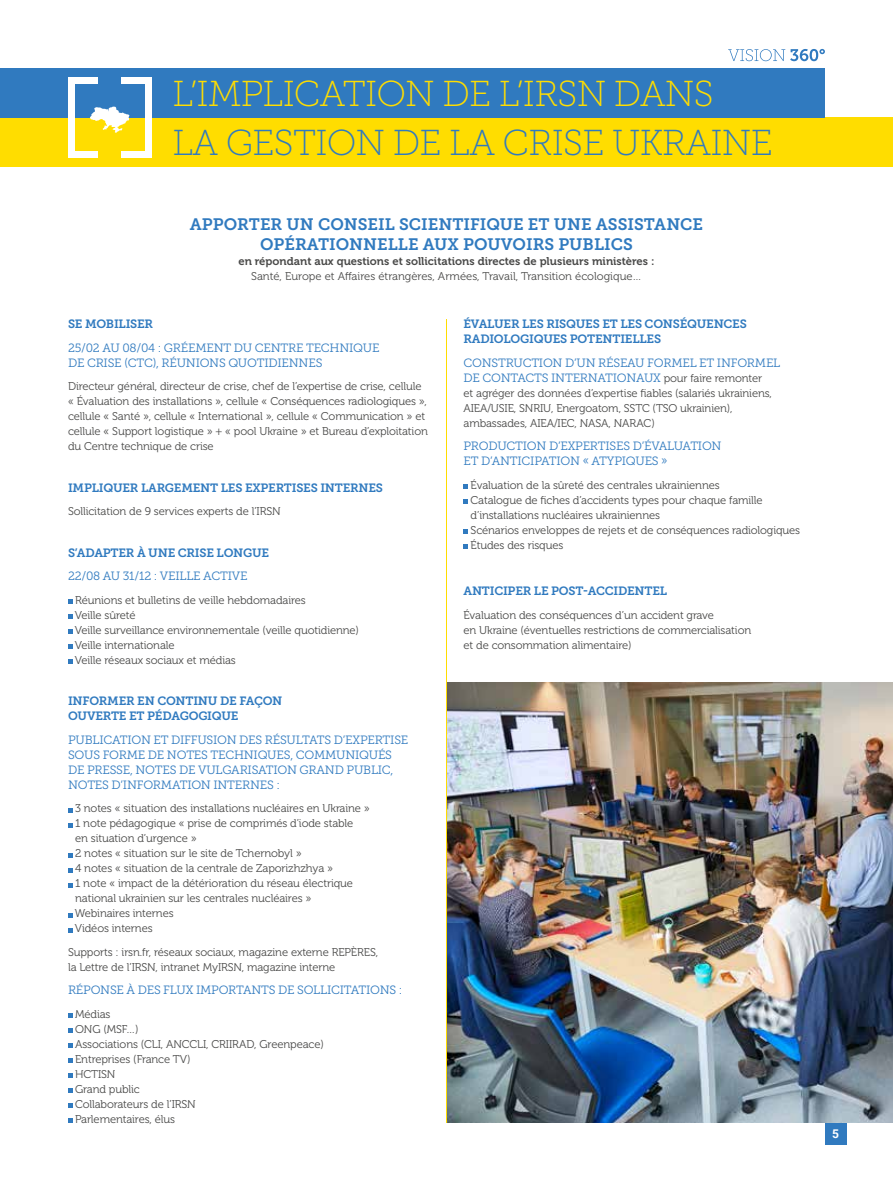
<style>
.page{position:relative;width:893px;height:1191px;background:#fff}
.page>*{position:absolute;margin:0;border:0;box-sizing:border-box;transform-origin:0 0}
.t1{font:36px "Museo Slab 100";letter-spacing:-.02em;color:#fd0}
.t2{font:36px "Museo Slab 100";letter-spacing:-.02em;color:#307abf}
.t3{font:16.5px/19.5px "Museo Slab 700";color:#307abf;text-align:center}
.t4{font:12px/15px "Museo Slab 300";letter-spacing:-.02em;color:#307abf}
.t5{font:12px/15px "Museo Slab 700";letter-spacing:-.02em;color:#307abf}
.t6{font:700 12px "Roboto";color:#fff}
.t7{font:11.25px/15px "Museo 300";letter-spacing:-.01em;color:#4a4a49}
.t8{font:11.25px "Museo 700";color:#4a4a49}
.s1{font-family:"Museo 300";font-size:11.25px;color:#4a4a49}
</style>
<div class="page">
<img style="left:447px;top:682px;width:446px;height:441px">
<svg style="left:728px;top:49px;width:97px;height:12px"></svg>
<svg style="left:68px;top:808px;width:4px;height:4px"></svg>
<svg style="left:68px;top:823px;width:4px;height:4px"></svg>
<svg style="left:68px;top:853px;width:4px;height:4px"></svg>
<svg style="left:68px;top:868px;width:4px;height:4px"></svg>
<svg style="left:68px;top:883px;width:4px;height:4px"></svg>
<svg style="left:68px;top:913px;width:4px;height:4px"></svg>
<svg style="left:68px;top:928px;width:4px;height:4px"></svg>
<svg style="left:68px;top:1013px;width:4px;height:5px"></svg>
<svg style="left:68px;top:1028px;width:4px;height:5px"></svg>
<svg style="left:68px;top:1043px;width:4px;height:5px"></svg>
<svg style="left:68px;top:1058px;width:4px;height:5px"></svg>
<svg style="left:68px;top:1073px;width:4px;height:5px"></svg>
<svg style="left:68px;top:1088px;width:4px;height:5px"></svg>
<svg style="left:68px;top:1103px;width:4px;height:5px"></svg>
<svg style="left:68px;top:1118px;width:4px;height:5px"></svg>
<div style="left:0;top:117px;width:893px;height:50px;background:#fd0"></div>
<div style="left:0;top:68px;width:825px;height:49px;background:#307abf"></div>
<svg style="left:68px;top:599px;width:4px;height:4px"></svg>
<svg style="left:68px;top:614px;width:4px;height:4px"></svg>
<svg style="left:68px;top:629px;width:4px;height:4px"></svg>
<svg style="left:68px;top:644px;width:4px;height:4px"></svg>
<svg style="left:68px;top:659px;width:4px;height:4px"></svg>
<svg style="left:463px;top:484px;width:5px;height:4px"></svg>
<svg style="left:463px;top:499px;width:5px;height:4px"></svg>
<svg style="left:463px;top:529px;width:5px;height:4px"></svg>
<svg style="left:463px;top:544px;width:5px;height:4px"></svg>
<hr style="left:446px;top:319px;width:1px;height:804px;background:#fd0">
<svg style="left:90px;top:107px;width:40px;height:26px"></svg>
<div style="left:68px;top:77px;width:30px;height:7px;background:#fff"></div>
<div style="left:68px;top:77px;width:6px;height:81px;background:#fff"></div>
<div style="left:68px;top:151px;width:30px;height:7px;background:#fff"></div>
<div style="left:121px;top:151px;width:30px;height:7px;background:#fff"></div>
<div style="left:145px;top:77px;width:6px;height:81px;background:#fff"></div>
<div style="left:121px;top:77px;width:30px;height:7px;background:#fff"></div>
<div style="left:825px;top:1123px;width:21px;height:21px;background:#307abf"></div>
<h1 class="t1" style="left:172px;top:75px;width:543px">L’IMPLICATION DE L’IRSN DANS</h1>
<h1 class="t2" style="left:172px;top:123px;width:602px">LA GESTION DE LA CRISE UKRAINE</h1>
<h2 class="t3" style="left:190px;top:215px;width:515px">APPORTER UN CONSEIL SCIENTIFIQUE ET UNE ASSISTANCE<br>OPÉRATIONNELLE AUX POUVOIRS PUBLICS</h2>
<p class="t8" style="left:238px;top:255px;width:418px">en répondant aux questions et sollicitations directes de plusieurs ministères :</p>
<p class="t7" style="left:251px;top:269px;width:392px">Santé, Europe et Affaires étrangères, Armées, Travail, Transition écologique…</p>
<p class="t5" style="left:68px;top:316px;width:87px">SE MOBILISER</p>
<p class="t4" style="left:68px;top:340px;width:313px">25/02 AU 08/04 : GRÉEMENT DU CENTRE TECHNIQUE<br>DE CRISE (CTC), RÉUNIONS QUOTIDIENNES</p>
<p class="t7" style="left:68px;top:379px;width:361px">Directeur général, directeur de crise, chef de l’expertise de crise, cellule « Évaluation des installations », cellule « Conséquences radiologiques », cellule « Santé », cellule « International », cellule « Communication » et cellule « Support logistique » + « pool Ukraine » et Bureau d’exploitation du Centre technique de crise</p>
<p class="t5" style="left:68px;top:480px;width:316px">IMPLIQUER LARGEMENT LES EXPERTISES INTERNES</p>
<p class="t7" style="left:68px;top:504px;width:214px">Sollicitation de 9 services experts de l’IRSN</p>
<p class="t5" style="left:68px;top:545px;width:203px">S’ADAPTER À UNE CRISE LONGUE</p>
<p class="t4" style="left:68px;top:568px;width:181px">22/08 AU 31/12 : VEILLE ACTIVE</p>
<p class="t7" style="left:75px;top:592px;width:286px">Réunions et bulletins de veille hebdomadaires<br>Veille sûreté<br>Veille surveillance environnementale (veille quotidienne)<br>Veille internationale<br>Veille réseaux sociaux et médias</p>
<p class="t5" style="left:68px;top:693px;width:216px">INFORMER EN CONTINU DE FAÇON<br>OUVERTE ET PÉDAGOGIQUE</p>
<p class="t4" style="left:68px;top:732px;width:342px">PUBLICATION ET DIFFUSION DES RÉSULTATS D’EXPERTISE SOUS FORME DE NOTES TECHNIQUES, COMMUNIQUÉS DE PRESSE, NOTES DE VULGARISATION GRAND PUBLIC, NOTES D’INFORMATION INTERNES :</p>
<p class="t7" style="left:75px;top:801px;width:296px">3 notes « situation des installations nucléaires en Ukraine » 1 note pédagogique « prise de comprimés d’iode stable<br>en situation d’urgence »<br>2 notes « situation sur le site de Tchernobyl »<br>4 notes « situation de la centrale de Zaporizhzhya »<br>1 note « impact de la détérioration du réseau électrique national ukrainien sur les centrales nucléaires »<br>Webinaires internes<br>Vidéos internes</p>
<p class="t7" style="left:68px;top:944px;width:312px">Supports : irsn.fr, réseaux sociaux, magazine externe REPÈRES, la Lettre de l’IRSN, intranet MyIRSN, magazine interne</p>
<p class="t4" style="left:68px;top:982px;width:336px">RÉPONSE À DES FLUX IMPORTANTS DE SOLLICITATIONS :</p>
<p class="t7" style="left:75px;top:1006px;width:250px">Médias<br>ONG (MSF…)<br>Associations (CLI, ANCCLI, CRIIRAD, Greenpeace)<br>Entreprises (France TV)<br>HCTISN<br>Grand public<br>Collaborateurs de l’IRSN<br>Parlementaires, élus</p>
<p class="t5" style="left:463px;top:316px;width:285px">ÉVALUER LES RISQUES ET LES CONSÉQUENCES<br>RADIOLOGIQUES POTENTIELLES</p>
<p class="t4" style="left:463px;top:355px;width:318px">CONSTRUCTION D’UN RÉSEAU FORMEL ET INFORMEL<br>DE CONTACTS INTERNATIONAUX <span class="s1">pour faire remonter</span></p>
<p class="t7" style="left:463px;top:385px;width:310px">et agréger des données d’expertise fiables (salariés ukrainiens,<br>AIEA/USIE, SNRIU, Energoatom, SSTC (TSO ukrainien), ambassades, AIEA/IEC, NASA, NARAC)</p>
<p class="t4" style="left:463px;top:438px;width:260px">PRODUCTION D’EXPERTISES D’ÉVALUATION<br>ET D’ANTICIPATION « ATYPIQUES »</p>
<p class="t7" style="left:471px;top:477px;width:331px">Évaluation de la sûreté des centrales ukrainiennes<br>Catalogue de fiches d’accidents types pour chaque famille d’installations nucléaires ukrainiennes<br>Scénarios enveloppes de rejets et de conséquences radiologiques Études des risques</p>
<p class="t5" style="left:463px;top:583px;width:205px">ANTICIPER LE POST-ACCIDENTEL</p>
<p class="t7" style="left:463px;top:607px;width:289px">Évaluation des conséquences d’un accident grave<br>en Ukraine (éventuelles restrictions de commercialisation et de consommation alimentaire)</p>
<p class="t6" style="left:832px;top:1125px;width:8px">5</p>
</div>
